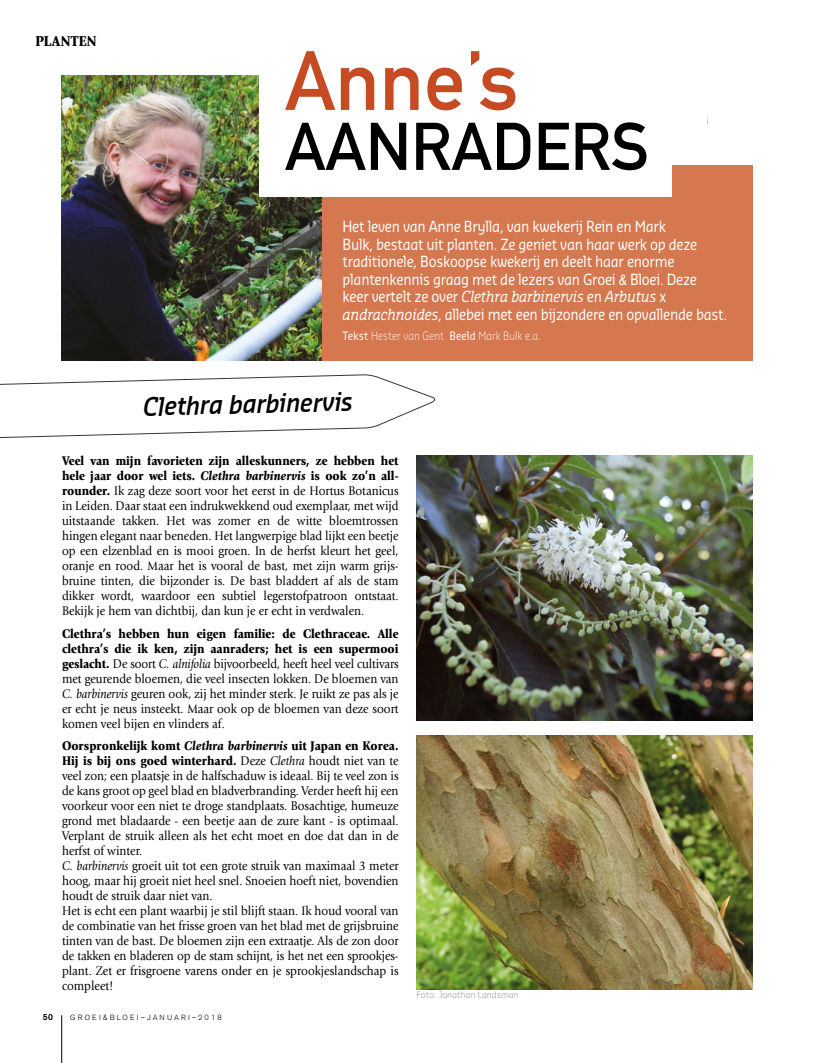
<style>
.page{position:relative;width:815px;height:1063px;background:#fff}
.page>*{position:absolute;margin:0;border:0;box-sizing:border-box;transform-origin:0 0}
.t1{font:700 82.5px "DIN Alternate";color:#c64a22}
.t2{font:700 66.25px "DIN Alternate";color:#000}
.t3{font:italic 600 25px "Sansa Pro";color:#000;scale:.9 1}
.t4{font:15px/17.5px "Sansa Std";letter-spacing:-.02em;color:#fff;scale:.9 1}
.t5{font:italic 15px "Sansa Slab Pro";letter-spacing:-.02em;color:#fff;scale:.9 1}
.t6{font:900 15px "Giovanni Std";letter-spacing:.02em;color:#000;scale:.9 1}
.t7{font:13.12px/15px "Giovanni Std";color:#000;text-align:justify;scale:.9 1}
.t8{font:300 11.25px "Sansa Std";color:#fff;scale:.9 1}
.t9{font:300 8.75px "Sansa Std";color:#878787}
.t10{font:500 8.75px "Standard Grot ST";color:#000}
.t11{font:300 7.5px "Standard Grot ST";letter-spacing:.27em;color:#000}
.s1{font-family:"Standard Grot ST"}
.s2{font-family:"Sansa Std";font-style:normal}
.s3{font-family:"Sansa Slab Pro";font-style:italic}
.s4{font-weight:400}
.s5{font-weight:900}
.s6{font-weight:900;font-style:italic}
.s7{font-style:italic}
</style>
<div class="page">
<hr style="left:61px;top:1015px;width:1px;height:48px;background:#000">
<div style="left:321px;top:165px;width:432px;height:195px;background:#d5784f"></div>
<img style="left:61px;top:75px;width:260px;height:285px">
<img style="left:416px;top:456px;width:337px;height:264px">
<img style="left:416px;top:735px;width:337px;height:254px">
<div style="left:259px;top:35px;width:413px;height:162px;background:#fff"></div>
<svg style="left:0;top:375px;width:436px;height:63px"></svg>
<p class="t6" style="left:35px;top:32px;width:69px">PLANTEN</p>
<h1 class="t1" style="left:285px;top:18px;width:235px">Anne’s</h1>
<h2 class="t2" style="left:285px;top:96px;width:365px">AANRADERS</h2>
<p class="t4" style="left:343px;top:217px;width:396px">Het leven van Anne Brylla, van kwekerij Rein en Mark Bulk, bestaat uit planten. Ze geniet van haar werk op deze traditionele, Boskoopse kwekerij en deelt haar enorme plantenkennis graag met de lezers van Groei <span class="s1">&amp;</span> Bloei. Deze</p>
<p class="t5" style="left:343px;top:287px;width:361px"><span class="s2">keer vertelt ze over</span> Clethra barbinervis <span class="s2">en</span> Arbutus <span class="s2">x</span></p>
<p class="t4" style="left:343px;top:305px;width:429px"><span class="s3">andrachnoides</span>, allebei met een bijzondere en opvallende bast.</p>
<p class="t8" style="left:343px;top:328px;width:222px"><span class="s4">Tekst</span> Hester van Gent <span class="s4">Beeld</span> Mark Bulk e.a.</p>
<h3 class="t3" style="left:143px;top:391px;width:234px;rotate:-2deg">Clethra barbinervis</h3>
<p class="t7" style="left:62px;top:454px;width:376px"><span class="s5">Veel van mijn favorieten zijn alleskunners, ze hebben het hele jaar door wel iets.</span> <span class="s6">Clethra barbinervis</span> <span class="s5">is ook zo’n all&shy;rounder.</span> Ik zag deze soort voor het eerst in de Hortus Botanicus in Leiden. Daar staat een indrukwekkend oud exemplaar, met wijd uitstaande takken. Het was zomer en de witte bloemtrossen hingen elegant naar beneden. Het langwerpige blad lijkt een beetje op een elzenblad en is mooi groen. In de herfst kleurt het geel, oranje en rood. Maar het is vooral de bast, met zijn warm grijs&shy;bruine tinten, die bijzonder is. De bast bladdert af als de stam dikker wordt, waardoor een subtiel legerstofpatroon ontstaat.<br>Bekijk je hem van dichtbij, dan kun je er echt in verdwalen.</p>
<p class="t7" style="left:62px;top:626px;width:376px"><span class="s5">Clethra’s hebben hun eigen familie: de Clethraceae. Alle clethra’s die ik ken, zijn aanraders; het is een supermooi geslacht.</span> De soort <span class="s7">C. alnifolia</span> bijvoorbeeld, heeft heel veel cultivars met geurende bloemen, die veel insecten lokken. De bloemen van <span class="s7">C. barbinervis</span> geuren ook, zij het minder sterk. Je ruikt ze pas als je er echt je neus insteekt. Maar ook op de bloemen van deze soort komen veel bijen en vlinders af.</p>
<p class="t7" style="left:62px;top:739px;width:376px;text-align:left"><span class="s5">Oorspronkelijk komt</span> <span class="s6">Clethra barbinervis</span> <span class="s5">uit Japan en Korea.<br>Hij is bij ons goed winterhard.</span> Deze <span class="s7">Clethra</span> houdt niet van te veel zon; een plaatsje in de halfschaduw is ideaal. Bij te veel zon is de kans groot op geel blad en bladverbranding. Verder heeft hij een voorkeur voor een niet te droge standplaats. Bosachtige, humeuze grond met bladaarde - een beetje aan de zure kant - is optimaal.<br>Verplant de struik alleen als het echt moet en doe dat dan in de herfst of winter.<br><span class="s7">C. barbinervis</span> groeit uit tot een grote struik van maximaal 3 meter hoog, maar hij groeit niet heel snel. Snoeien hoeft niet, bovendien houdt de struik daar niet van.<br>Het is echt een plant waarbij je stil blijft staan. Ik houd vooral van de combinatie van het frisse groen van het blad met de grijsbruine tinten van de bast. De bloemen zijn een extraatje. Als de zon door de takken en bladeren op de stam schijnt, is het net een sprookjes&shy;plant. Zet er frisgroene varens onder en je sprookjeslandschap is compleet!</p>
<p class="t10" style="left:43px;top:1012px;width:12px">50</p>
<p class="t11" style="left:70px;top:1013px;width:153px">GROEI&amp;BLOEI–JANUARI–2018</p>
<p class="t9" style="left:416px;top:989px;width:104px">Foto: Jonathan Landsman</p>
</div>
